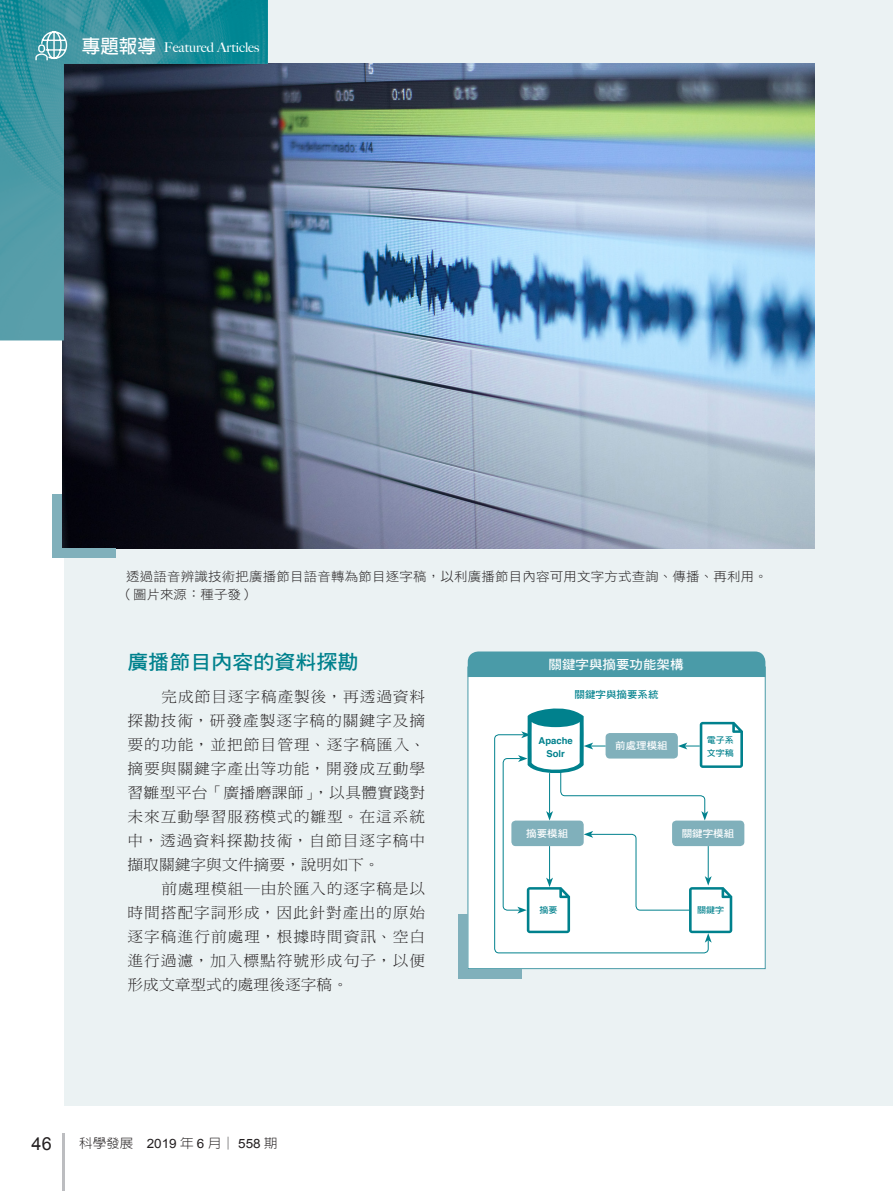
<style>
.page{position:relative;width:893px;height:1191px;background:#fff}
.page>*{position:absolute;margin:0;border:0;box-sizing:border-box;transform-origin:0 0}
.大標{font:19.95px "DF Hei Std W7";color:#00818d;scale:1.05 1}
.t1{font:18px "Arial";color:#231f20}
.內文{font:15px/24px "DF Ming Std W3";letter-spacing:.055em;color:#231f20;text-align:justify;scale:1.05 1}
.t2{font:500 13.5px "Big Caslon";color:#fff}
.圖說{font:12.9px/18px "DF Hei Std W3";letter-spacing:.01em;color:#231f20;scale:1.05 1}
.t3{font:300 12.9px "AR New Hei B5";color:#231f20;scale:1.05 1}
.圖說-標題bar{font:12.9px "DF Hei Std W7";color:#fff;scale:1.05 1}
.圖內文-H{font:10.05px "DF Hei Std W7";color:#fff;scale:1.05 1}
.圖內文-H-2{font:10.05px "DF Hei Std W7";color:#00818d;scale:1.05 1}
.圖內文-H-3{font:700 9.45px "Helvetica";color:#00818d}
.圖內文-H-4{font:8.55px "DF Hei Std W7";color:#00818d;scale:1.05 1}
.s1{font-family:"AR New Hei B5";font-weight:700;font-size:18.6px}
.s2{font-family:"Arial";font-weight:400}
</style>
<div class="page">
<div style="left:64px;top:0;width:829px;height:1106px;background:#ebf2f3"></div>
<div style="left:468px;top:667px;width:297px;height:301px;background:#fff"></div>
<div style="left:468px;top:651px;width:297px;height:26px;background:#4a9ba8"></div>
<div style="left:458px;top:914px;width:10px;height:54px;background:#80b0bb"></div>
<div style="left:458px;top:968px;width:64px;height:10px;background:#80b0bb"></div>
<hr style="left:63px;top:1133px;width:2px;height:58px;background:#bcbdc0">
<img style="left:62px;top:64px;width:753px;height:484px">
<div style="left:52px;top:494px;width:10px;height:54px;background:#80b0bb"></div>
<div style="left:52px;top:548px;width:64px;height:10px;background:#80b0bb"></div>
<div style="left:672px;top:820px;width:72px;height:26px;background:#80b0bb;border-radius:4px"></div>
<svg style="left:494px;top:734px;width:215px;height:219px"></svg>
<svg style="left:502px;top:708px;width:241px;height:234px"></svg>
<img style="left:0;top:0;width:268px;height:340px">
<svg style="left:35px;top:31px;width:33px;height:31px"></svg>
<p class="t2" style="left:82px;top:36px;width:179px"><span class="s1">專題報導</span> Featured Articles</p>
<p class="圖說" style="left:120px;top:567px;width:619px;text-indent:7px">透過語音辨識技術把廣播節目語音轉為節目逐字稿，以利廣播節目內容可用文字方式查詢、傳播、再利用。（圖片來源：種子發）</p>
<p class="大標" style="left:128px;top:651px;width:221px">廣播節目內容的資料探勘</p>
<p class="內文" style="left:128px;top:684px;width:285px;text-indent:34px">完成節目逐字稿產製後，再透過資料探勘技術，研發產製逐字稿的關鍵字及摘要的功能，並把節目管理、逐字稿匯入、摘要與關鍵字產出等功能，開發成互動學習雛型平台「廣播磨課師」，以具體實踐對未來互動學習服務模式的雛型。在這系統中，透過資料探勘技術，自節目逐字稿中擷取關鍵字與文件摘要，說明如下。</p>
<p class="內文" style="left:128px;top:876px;width:285px;text-indent:34px">前處理模組─由於匯入的逐字稿是以時間搭配字詞形成，因此針對產出的原始逐字稿進行前處理，根據時間資訊、空白進行過濾，加入標點符號形成句子，以便形成文章型式的處理後逐字稿。</p>
<p class="t1" style="left:32px;top:1131px;width:22px">46</p>
<p class="t3" style="left:79px;top:1136px;width:190px">科學發展 <span class="s2">2019</span> 年 <span class="s2">6</span> 月│ <span class="s2">558</span> 期</p>
<p class="圖說-標題bar" style="left:548px;top:657px;width:130px">關鍵字與摘要功能架構</p>
<p class="圖內文-H-2" style="left:575px;top:689px;width:81px">關鍵字與摘要系統</p>
<p class="圖內文-H-3" style="left:539px;top:732px;width:36px">Apache</p>
<p class="圖內文-H-3" style="left:546px;top:746px;width:20px">Solr</p>
<p class="圖內文-H" style="left:615px;top:740px;width:51px">前處理模組</p>
<p class="圖內文-H-4" style="left:707px;top:735px;width:27px">電子系</p>
<p class="圖內文-H-4" style="left:707px;top:748px;width:27px">文字稿</p>
<p class="圖內文-H" style="left:526px;top:828px;width:41px">摘要模組</p>
<p class="圖內文-H" style="left:682px;top:828px;width:51px">關鍵字模組</p>
<p class="圖內文-H-4" style="left:539px;top:905px;width:19px">摘要</p>
<p class="圖內文-H-4" style="left:697px;top:905px;width:27px">關鍵字</p>
</div>
